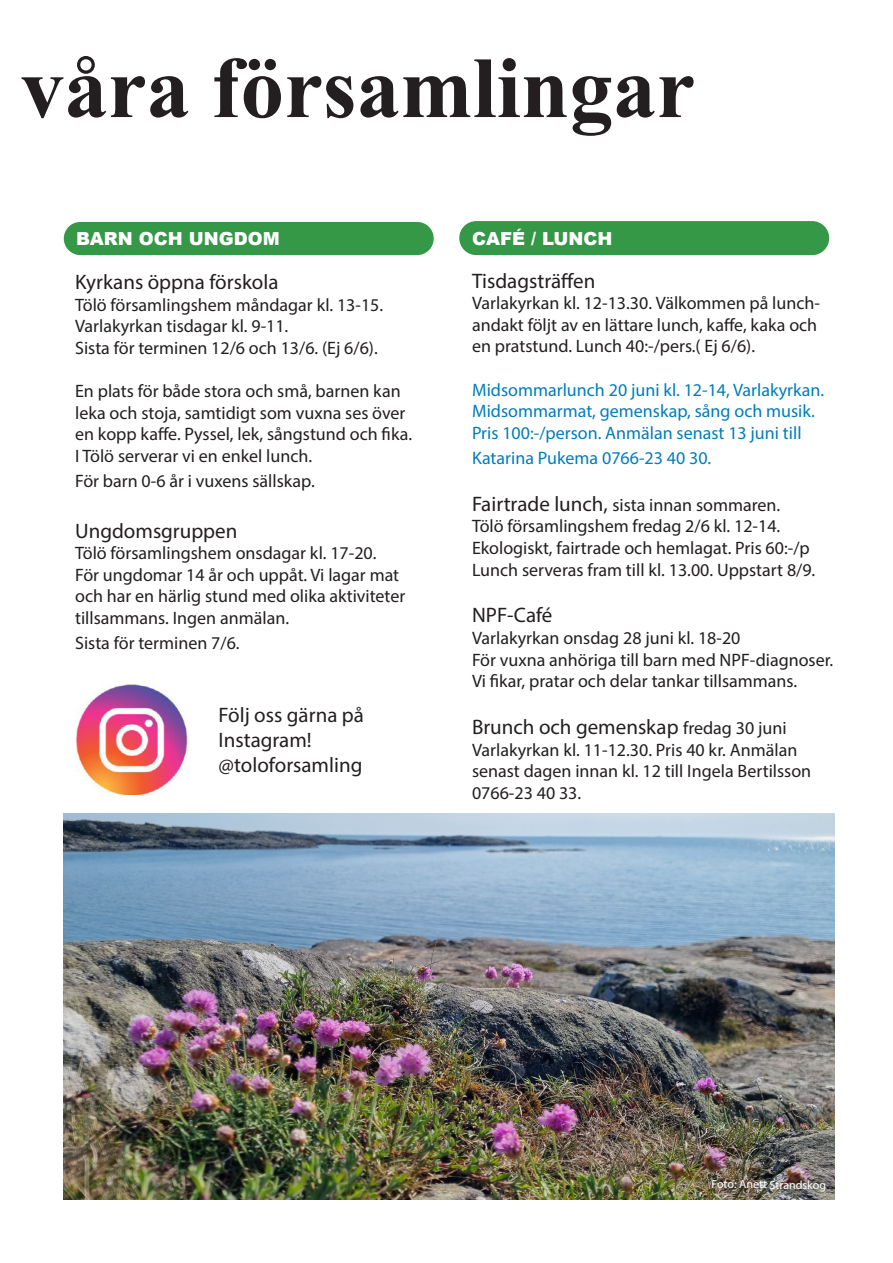
<style>
.page{position:relative;width:893px;height:1263px;background:#fff}
.page>*{position:absolute;margin:0;border:0;box-sizing:border-box;transform-origin:0 0}
.t1{font:700 87px "Times New Roman";color:#231f20}
.t2{font:21px "Myriad Pro";color:#231f20}
.t3{font:18px/21.6px "Myriad Pro";color:#231f20}
.t4{font:18px/21.6px "Myriad Pro";color:#007dbb}
.t5{font:900 18px "Arial";color:#fff}
.t6{font:12px "Myriad Pro";letter-spacing:-.01em;color:#fff}
.s1{font-size:21px}
.s2{font-size:18px}
</style>
<div class="page">
<img style="left:64px;top:814px;width:771px;height:385px">
<div style="left:64px;top:222px;width:370px;height:33px;background:#359847;border-radius:17px"></div>
<div style="left:459px;top:221px;width:370px;height:34px;background:#359847;border-radius:17px"></div>
<img style="left:75px;top:684px;width:113px;height:110px">
<h1 class="t1" style="left:21px;top:25px;width:676px">våra församlingar</h1>
<p class="t5" style="left:76px;top:226px;width:205px">BARN OCH UNGDOM</p>
<p class="t2" style="left:75px;top:269px;width:205px">Kyrkans öppna förskola</p>
<p class="t3" style="left:75px;top:294px;width:310px">Tölö församlingshem måndagar kl. 13-15.</p>
<p class="t3" style="left:75px;top:315px;width:215px">Varlakyrkan tisdagar kl. 9-11.</p>
<p class="t3" style="left:75px;top:337px;width:304px">Sista för terminen 12/6 och 13/6. (Ej 6/6).</p>
<p class="t3" style="left:75px;top:380px;width:339px">En plats för både stora och små, barnen kan leka och stoja, samtidigt som vuxna ses över en kopp kaffe. Pyssel, lek, sångstund och fika.<br>I Tölö serverar vi en enkel lunch.</p>
<p class="t3" style="left:75px;top:470px;width:241px">För barn 0-6 år i vuxens sällskap.</p>
<p class="t2" style="left:75px;top:518px;width:164px">Ungdomsgruppen</p>
<p class="t3" style="left:75px;top:542px;width:303px">Tölö församlingshem onsdagar kl. 17-20.</p>
<p class="t3" style="left:75px;top:564px;width:332px">För ungdomar 14 år och uppåt. Vi lagar mat och har en härlig stund med olika aktiviteter tillsammans. Ingen anmälan.</p>
<p class="t3" style="left:75px;top:632px;width:166px">Sista för terminen 7/6.</p>
<p class="t2" style="left:219px;top:702px;width:147px">Följ oss gärna på</p>
<p class="t2" style="left:219px;top:727px;width:95px">Instagram!</p>
<p class="t2" style="left:219px;top:752px;width:145px">@toloforsamling</p>
<p class="t5" style="left:472px;top:225px;width:142px">CAFÉ / LUNCH</p>
<p class="t2" style="left:472px;top:267px;width:125px">Tisdagsträffen</p>
<p class="t3" style="left:472px;top:292px;width:349px">Varlakyrkan kl. 12-13.30. Välkommen på lunch-</p>
<p class="t3" style="left:472px;top:314px;width:347px">andakt följt av en lättare lunch, kaffe, kaka och en pratstund. Lunch 40:-/pers.( Ej 6/6).</p>
<p class="t4" style="left:472px;top:378px;width:354px">Midsommarlunch 20 juni kl. 12-14, Varlakyrkan.</p>
<p class="t4" style="left:472px;top:400px;width:344px">Midsommarmat, gemenskap, sång och musik.<br>Pris 100:-/person. Anmälan senast 13 juni till</p>
<p class="t4" style="left:472px;top:447px;width:241px">Katarina Pukema 0766-23 40 30.</p>
<p class="t3" style="left:472px;top:494px;width:310px"><span class="s1">Fairtrade lunch,</span> sista innan sommaren.</p>
<p class="t3" style="left:472px;top:515px;width:310px">Tölö församlingshem fredag 2/6 kl. 12-14.</p>
<p class="t3" style="left:472px;top:537px;width:339px">Ekologiskt, fairtrade och hemlagat. Pris 60:-/p</p>
<p class="t3" style="left:472px;top:558px;width:345px">Lunch serveras fram till kl. 13.00. Uppstart 8/9.</p>
<p class="t2" style="left:472px;top:602px;width:82px">NPF-Café</p>
<p class="t3" style="left:472px;top:627px;width:270px">Varlakyrkan onsdag 28 juni kl. 18-20</p>
<p class="t3" style="left:472px;top:648px;width:363px">För vuxna anhöriga till barn med NPF-diagnoser.<br>Vi fikar, pratar och delar tankar tillsammans.</p>
<p class="t2" style="left:472px;top:714px;width:316px">Brunch och gemenskap <span class="s2">fredag 30 juni</span></p>
<p class="t3" style="left:472px;top:738px;width:341px">Varlakyrkan kl. 11-12.30. Pris 40 kr. Anmälan senast dagen innan kl. 12 till Ingela Bertilsson<br>0766-23 40 33.</p>
<p class="t6" style="left:712px;top:1177px;width:116px">Foto: Anett Strandskog</p>
</div>
